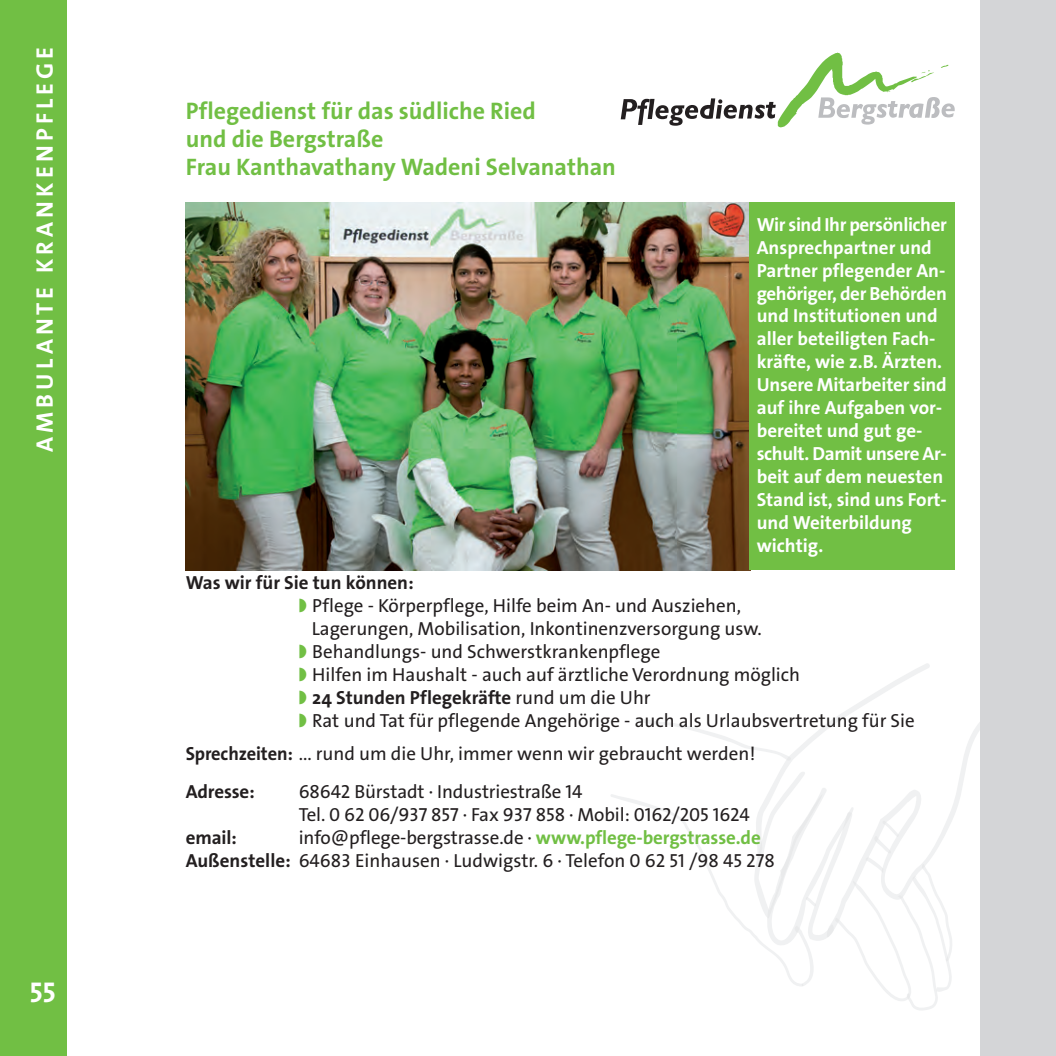
<style>
.page{position:relative;width:1056px;height:1056px;background:#fff}
.page>*{position:absolute;margin:0;border:0;box-sizing:border-box;transform-origin:0 0}
.t1{font:700 28px "SPD The Sans";color:#fff}
.t2{font:700 24px/28px "SPD The Sans";color:#71bf44}
.t3{font:700 24px "SPD The Sans";letter-spacing:.17em;color:#fff}
.t4{font:19px/23px "SPD The Sans";color:#231f20}
.t5{font:700 19px/23px "SPD The Sans";color:#fff}
.t6{font:700 19px "SPD The Sans";color:#231f20}
.s1{font-weight:700}
.s2{font-weight:700;color:#71bf44}
</style>
<div class="page">
<svg style="left:611px;top:663px;width:369px;height:347px"></svg>
<img style="left:186px;top:202px;width:563px;height:368px">
<div style="left:980px;top:1px;width:76px;height:1055px;background:#d4d5d7"></div>
<svg style="left:621px;top:53px;width:334px;height:74px"></svg>
<div style="left:749px;top:202px;width:206px;height:368px;background:#71bf44"></div>
<div style="left:0;top:1px;width:67px;height:1055px;background:#71bf44"></div>
<p class="t3" style="left:33px;top:452px;width:407px;rotate:-90deg">AMBULANTE KRANKENPFLEGE</p>
<h1 class="t1" style="left:30px;top:973px;width:27px">55</h1>
<p class="t2" style="left:186px;top:98px;width:432px">Pflegedienst für das südliche Ried<br>und die Bergstraße<br>Frau Kanthavathany Wadeni Selvanathan</p>
<p class="t5" style="left:757px;top:213px;width:192px">Wir sind Ihr persönlicher<br>Ansprechpartner und<br>Partner pflegender An&shy;gehöriger, der Behörden und Institutionen und aller beteiligten Fach&shy;kräfte, wie z.B. Ärzten.<br>Unsere Mitarbeiter sind auf ihre Aufgaben vor&shy;bereitet und gut ge&shy;schult. Damit unsere Ar&shy;beit auf dem neuesten<br>Stand ist, sind uns Fort&shy;und Weiterbildung wichtig.</p>
<p class="t6" style="left:186px;top:573px;width:230px">Was wir für Sie tun können:</p>
<p class="t4" style="left:312px;top:595px;width:604px">Pflege - Körperpflege, Hilfe beim An- und Ausziehen,<br>Lagerungen, Mobilisation, Inkontinenzversorgung usw.<br>Behandlungs- und Schwerstkrankenpflege<br>Hilfen im Haushalt - auch auf ärztliche Verordnung möglich<br><span class="s1">24 Stunden Pflegekräfte</span> rund um die Uhr<br>Rat und Tat für pflegende Angehörige - auch als Urlaubsvertretung für Sie</p>
<p class="t4" style="left:186px;top:735px;width:571px;line-height:38px"><span class="s1">Sprechzeiten:</span> ... rund um die Uhr, immer wenn wir gebraucht werden!<br><span class="s1">Adresse:</span></p>
<p class="t4" style="left:299px;top:781px;width:453px">68642 Bürstadt · Industriestraße 14<br>Tel. 0 62 06/937 857 · Fax 937 858 · Mobil: 0162/205 1624</p>
<p class="t4" style="left:186px;top:827px;width:591px;text-indent:113px">info@pflege-bergstrasse.de · <span class="s2">www.pflege-bergstrasse.de<br></span><span class="s1">Außenstelle:</span> 64683 Einhausen · Ludwigstr. 6 · Telefon 0 62 51 /98 45 278</p>
<p class="t6" style="left:186px;top:828px;width:53px">email:</p>
</div>
